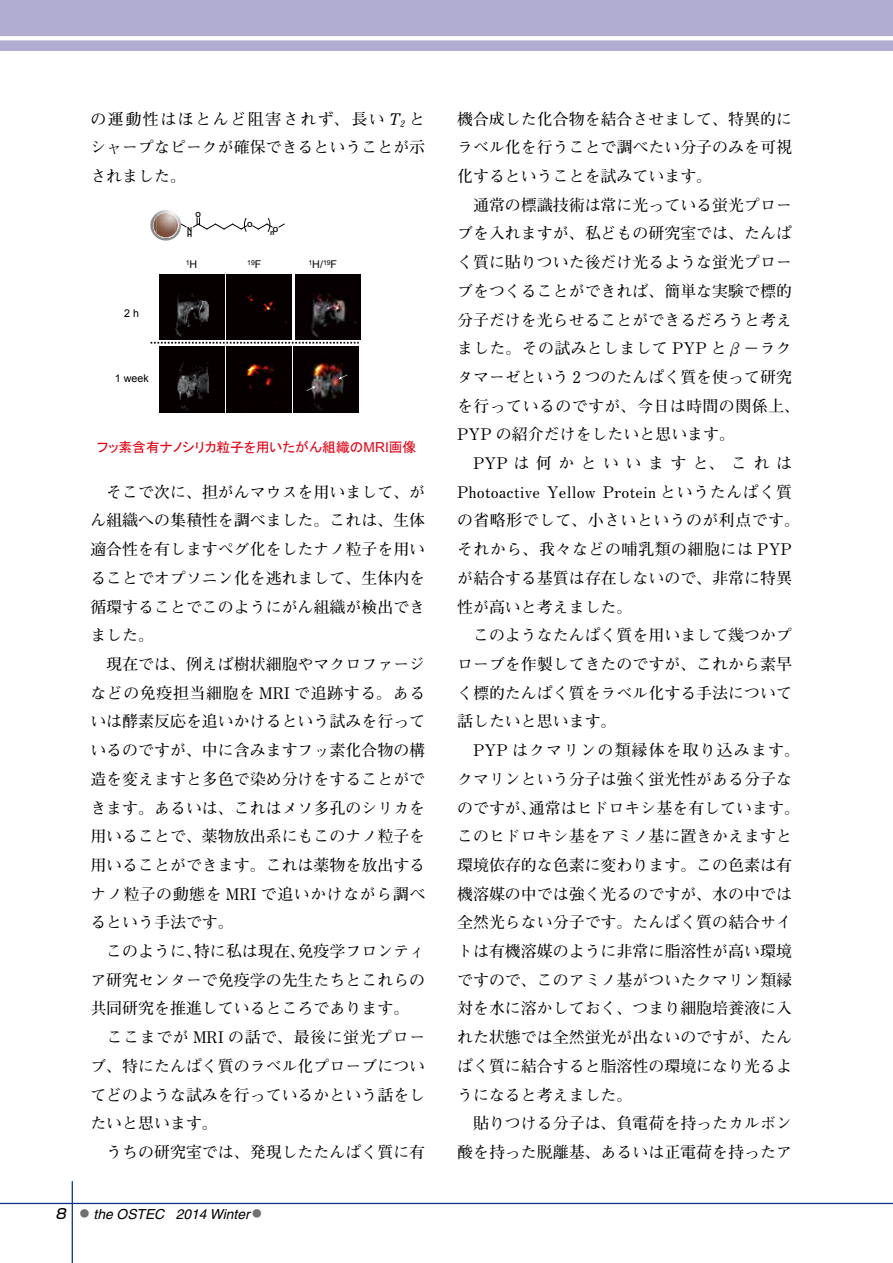
<style>
.page{position:relative;width:893px;height:1263px;background:#fff}
.page>*{position:absolute;margin:0;border:0;box-sizing:border-box;transform-origin:0 0}
.t1{font:700 15.9px/28.7px "Futo Min A101 Pr 5";color:#000}
.t2{font:13.8px "MS P Gothic";color:#e60013}
.t3{font:italic 13.8px "Helvetica";color:#000}
.t4{font:10.65px "Arial";color:#000}
.t5{font:700 7.05px/5.8px "Arial";color:#000}
.t6{font:6.9px "Arial";color:#000}
.s1{font-size:10.65px}
.s2{font-family:"Arial"}
.s3{font-family:"Shin Go Pr 5";font-weight:500}
.s4{font-family:"Ryumin Pr 5";font-weight:300;font-style:normal;font-size:9.6px;color:#727171}
</style>
<div class="page">
<div style="left:0;top:0;width:893px;height:51px;background:#b0add1"></div>
<hr style="left:0;top:36px;width:893px;height:4px;background:#fff">
<hr style="left:0;top:1203px;width:893px;height:1px;background:#0c3388">
<hr style="left:72px;top:1181px;width:1px;height:82px;background:#0c3388">
<img style="left:159px;top:274px;width:65px;height:65px">
<div style="left:226px;top:274px;width:66px;height:65px;background:#070000"></div>
<img style="left:226px;top:347px;width:66px;height:65px">
<img style="left:159px;top:347px;width:65px;height:65px">
<img style="left:294px;top:347px;width:65px;height:65px">
<svg style="left:151px;top:342px;width:208px;height:2px"></svg>
<svg style="left:338px;top:375px;width:9px;height:4px"></svg>
<svg style="left:307px;top:386px;width:9px;height:5px"></svg>
<svg style="left:193px;top:217px;width:92px;height:15px"></svg>
<svg style="left:181px;top:224px;width:6px;height:4px"></svg>
<img style="left:150px;top:210px;width:31px;height:31px">
<img style="left:156px;top:213px;width:19px;height:24px">
<svg style="left:154px;top:217px;width:2px;height:16px"></svg>
<img style="left:175px;top:217px;width:3px;height:16px">
<img style="left:296px;top:275px;width:64px;height:64px">
<p class="t1" style="left:90px;top:103px;width:336px;text-align:justify">の運動性はほとんど阻害されず、長い T<sub>2</sub> とシャープなピークが確保できるということが示されました。</p>
<p class="t5" style="left:196px;top:212px;width:7px">O</p>
<p class="t5" style="left:187px;top:226px;width:7px">N<br>H</p>
<p class="t5" style="left:247px;top:221px;width:7px">O</p>
<p class="t5" style="left:273px;top:226px;width:7px">O</p>
<p class="t5" style="left:270px;top:230px;width:6px">n</p>
<p class="t4" style="left:124px;top:306px;width:16px">2 h</p>
<p class="t4" style="left:115px;top:371px;width:35px">1 week</p>
<p class="t6" style="left:186px;top:258px;width:13px">1<span class="s1">H</span></p>
<p class="t6" style="left:247px;top:258px;width:16px">19<span class="s1">F</span></p>
<p class="t6" style="left:308px;top:258px;width:30px">1<span class="s1">H/</span>19<span class="s1">F</span></p>
<p class="t2" style="left:97px;top:440px;width:321px">フッ素含有ナノシリカ粒子を用いたがん組織の<span class="s2">MRI</span>画像</p>
<p class="t1" style="left:90px;top:476px;width:336px">　そこで次に、担がんマウスを用いまして、がん組織への集積性を調べました。これは、生体適合性を有しますペグ化をしたナノ粒子を用いることでオプソニン化を逃れまして、生体内を循環することでこのようにがん組織が検出できました。<br>　現在では、例えば樹状細胞やマクロファージなどの免疫担当細胞を MRI で追跡する。あるいは酵素反応を追いかけるという試みを行っているのですが、中に含みますフッ素化合物の構造を変えますと多色で染め分けをすることができます。あるいは、これはメソ多孔のシリカを用いることで、薬物放出系にもこのナノ粒子を用いることができます。これは薬物を放出するナノ粒子の動態を MRI で追いかけながら調べるという手法です。<br>　このように、特に私は現在、免疫学フロンティア研究センターで免疫学の先生たちとこれらの共同研究を推進しているところであります。　ここまでが MRI の話で、最後に蛍光プローブ、特にたんぱく質のラベル化プローブについてどのような試みを行っているかという話をしたいと思います。<br>　うちの研究室では、発現したたんぱく質に有</p>
<p class="t3" style="left:56px;top:1206px;width:208px"><span class="s3">8</span> <span class="s4">●</span> the OSTEC 2014 Winter <span class="s4">●</span></p>
<p class="t1" style="left:457px;top:103px;width:344px">機合成した化合物を結合させまして、特異的にラベル化を行うことで調べたい分子のみを可視化するということを試みています。<br>　通常の標識技術は常に光っている蛍光プローブを入れますが、私どもの研究室では、たんぱく質に貼りついた後だけ光るような蛍光プローブをつくることができれば、簡単な実験で標的分子だけを光らせることができるだろうと考えました。その試みとしまして PYP とβ－ラクタマーゼという 2 つのたんぱく質を使って研究を行っているのですが、今日は時間の関係上、<br>PYP の紹介だけをしたいと思います。<br>　PYPは何かといいますと、これは<br>Photoactive Yellow Protein というたんぱく質の省略形でして、小さいというのが利点です。それから、我々などの哺乳類の細胞には PYPが結合する基質は存在しないので、非常に特異性が高いと考えました。<br>　このようなたんぱく質を用いまして幾つかプローブを作製してきたのですが、これから素早く標的たんぱく質をラベル化する手法について話したいと思います。<br>　PYP はクマリンの類縁体を取り込みます。クマリンという分子は強く蛍光性がある分子なのですが、通常はヒドロキシ基を有しています。このヒドロキシ基をアミノ基に置きかえますと環境依存的な色素に変わります。この色素は有機溶媒の中では強く光るのですが、水の中では全然光らない分子です。たんぱく質の結合サイトは有機溶媒のように非常に脂溶性が高い環境ですので、このアミノ基がついたクマリン類縁対を水に溶かしておく、つまり細胞培養液に入れた状態では全然蛍光が出ないのですが、たんぱく質に結合すると脂溶性の環境になり光るようになると考えました。<br>　貼りつける分子は、負電荷を持ったカルボン酸を持った脱離基、あるいは正電荷を持ったア</p>
</div>
